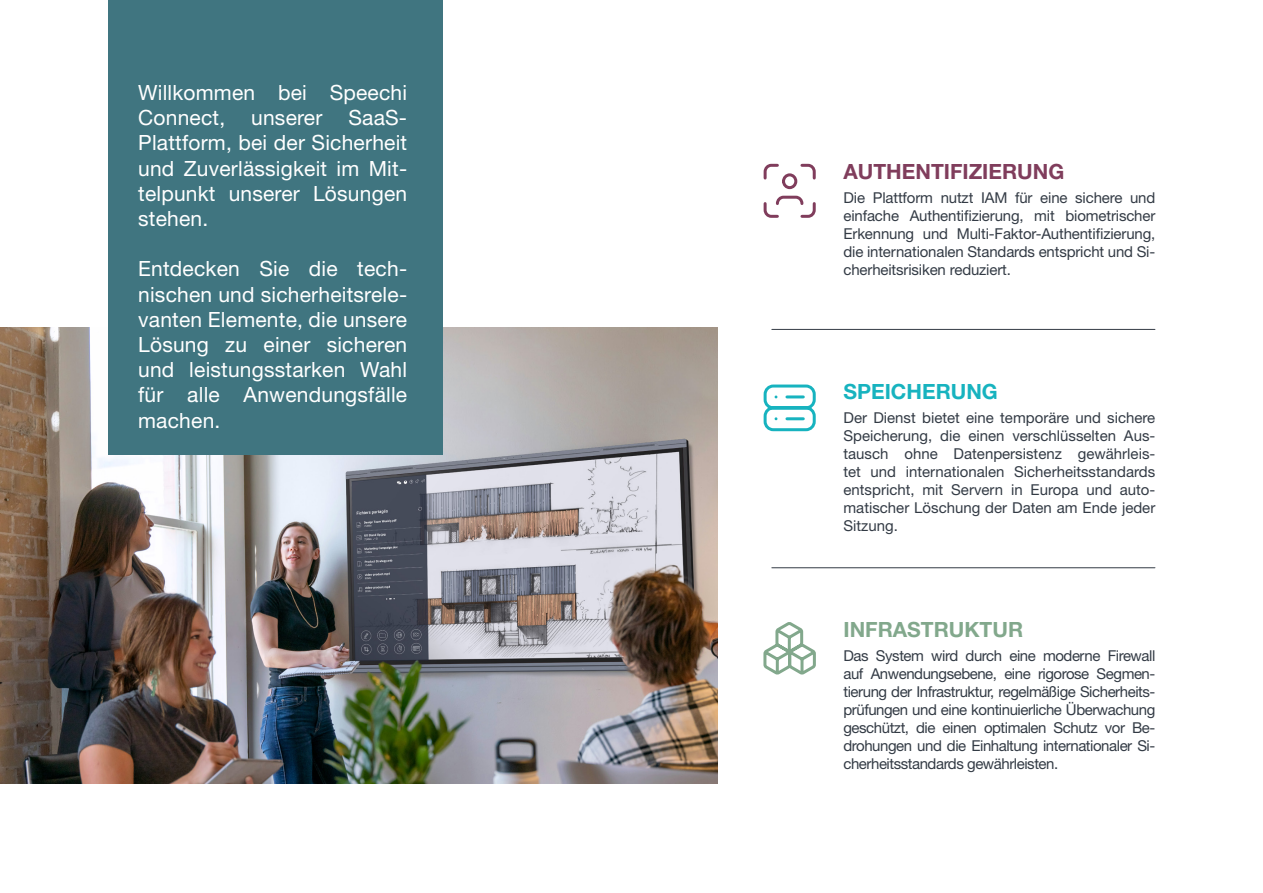
<style>
.page{position:relative;width:1263px;height:893px;background:#fff}
.page>*{position:absolute;margin:0;border:0;box-sizing:border-box;transform-origin:0 0}
.t1{font:21px/25.2px "Helvetica Neue LT Std";letter-spacing:.01em;color:#fff;text-align:justify}
.t2{font:700 21px "Helvetica Neue LT Std";color:#803d5c}
.t3{font:700 21px "Helvetica Neue LT Std";color:#82a88c}
.t4{font:700 21px "Helvetica Neue LT Std";color:#17b3bf}
.t5{font:15px/18px "Helvetica Neue LT Std";letter-spacing:-.01em;color:#333b45;text-align:justify}
</style>
<div class="page">
<img style="left:0;top:327px;width:718px;height:456px">
<div style="left:108px;top:0;width:335px;height:454px;background:#407580"></div>
<svg style="left:763px;top:384px;width:53px;height:48px"></svg>
<svg style="left:763px;top:163px;width:53px;height:55px"></svg>
<svg style="left:763px;top:622px;width:53px;height:53px"></svg>
<hr style="left:772px;top:329px;width:383px;height:1px;background:#333b45">
<hr style="left:772px;top:567px;width:383px;height:1px;background:#333b45">
<p class="t1" style="left:138px;top:80px;width:270px">Willkommen bei Speechi Connect, unserer SaaS-Plattform, bei der Sicherheit und Zuverlässigkeit im Mit&shy;telpunkt unserer Lösungen stehen.</p>
<p class="t1" style="left:138px;top:256px;width:270px">Entdecken Sie die tech&shy;nischen und sicherheitsrele&shy;vanten Elemente, die unsere Lösung zu einer sicheren und leistungsstarken Wahl für alle Anwendungsfälle machen.</p>
<p class="t2" style="left:843px;top:158px;width:222px">AUTHENTIFIZIERUNG</p>
<p class="t5" style="left:843px;top:188px;width:313px">Die Plattform nutzt IAM für eine sichere und einfache Authentifizierung, mit biometrischer Erkennung und Multi-Faktor-Authentifizierung, die internationalen Standards entspricht und Si&shy;cherheitsrisiken reduziert.</p>
<p class="t4" style="left:843px;top:378px;width:156px">SPEICHERUNG</p>
<p class="t5" style="left:843px;top:408px;width:313px">Der Dienst bietet eine temporäre und sichere Speicherung, die einen verschlüsselten Aus&shy;tausch ohne Datenpersistenz gewährleis&shy;tet und internationalen Sicherheitsstandards entspricht, mit Servern in Europa und auto&shy;matischer Löschung der Daten am Ende jeder Sitzung.</p>
<p class="t3" style="left:843px;top:617px;width:181px">INFRASTRUKTUR</p>
<p class="t5" style="left:843px;top:647px;width:313px">Das System wird durch eine moderne Firewall auf Anwendungsebene, eine rigorose Segmen&shy;tierung der Infrastruktur, regelmäßige Sicherheits&shy;prüfungen und eine kontinuierliche Überwachung geschützt, die einen optimalen Schutz vor Be&shy;drohungen und die Einhaltung internationaler Si&shy;cherheitsstandards gewährleisten.</p>
</div>
